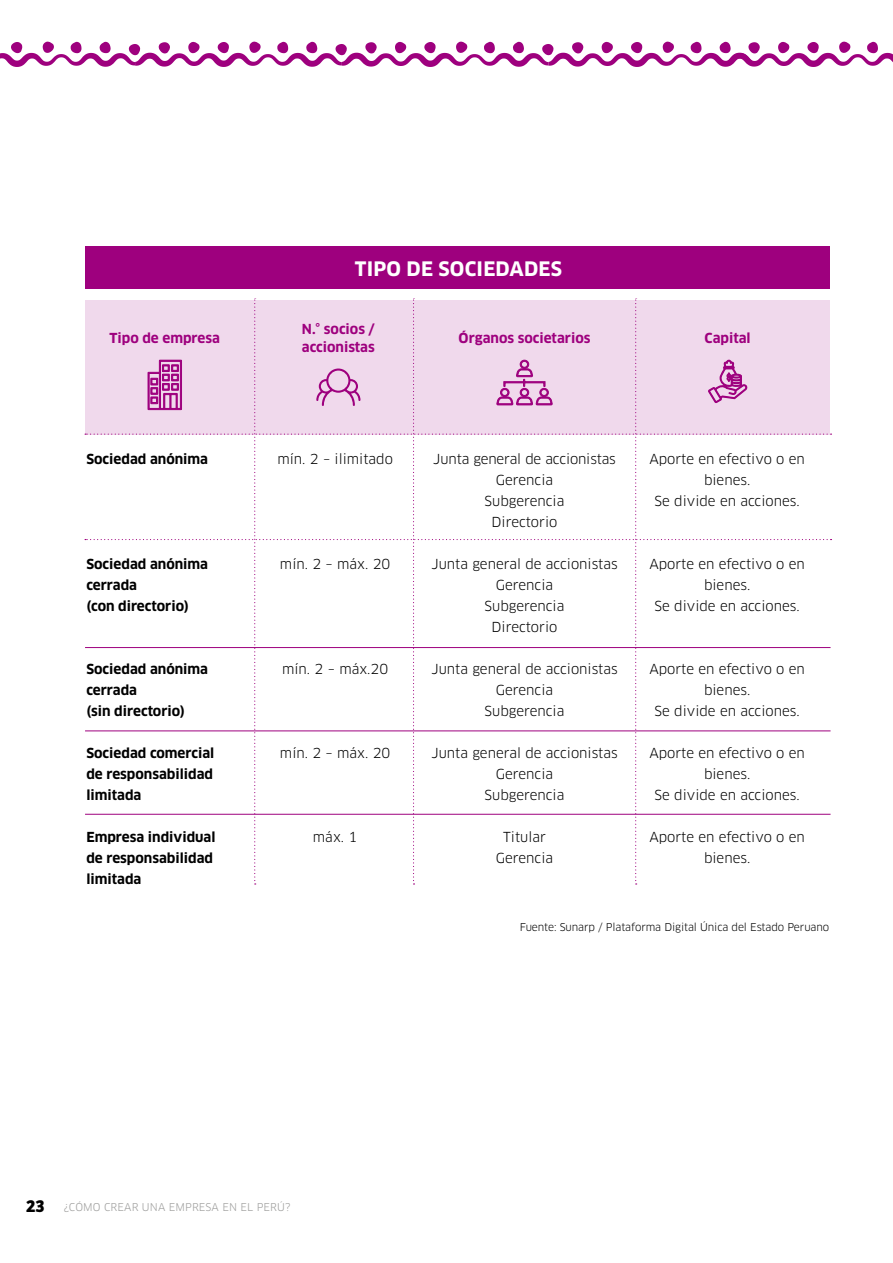
<style>
.page{position:relative;width:893px;height:1263px;background:#fff}
.page>*{position:absolute;margin:0;border:0;box-sizing:border-box;transform-origin:0 0}
.t1{font:700 19.5px "Clan OT";letter-spacing:.01em;color:#fff}
.t2{font:13.5px/21px "Clan OT";color:#000;text-align:center}
.t3{font:700 13.5px/21px "Clan OT";color:#000}
.t4{font:700 13.5px/18px "Clan OT";color:#9e007e}
.t5{font:10.5px "Clan OT";letter-spacing:-.01em;color:#000}
.t6{font:10.5px "Clan OT";letter-spacing:.01em;color:#9d9d9c}
.s1{font-family:"Bree Peru";font-weight:700;font-size:18px;color:#000}
</style>
<div class="page">
<svg style="left:0;top:41px;width:893px;height:26px"></svg>
<svg style="left:85px;top:298px;width:746px;height:586px"></svg>
<div style="left:85px;top:247px;width:744px;height:42px;background:#9e007e"></div>
<h1 class="t1" style="left:355px;top:257px;width:209px">TIPO DE SOCIEDADES</h1>
<p class="t4" style="left:110px;top:329px;width:112px">Tipo de empresa</p>
<p class="t4" style="left:302px;top:320px;width:74px">N.° socios / accionistas</p>
<p class="t4" style="left:459px;top:329px;width:133px">Órganos societarios</p>
<p class="t4" style="left:705px;top:329px;width:48px">Capital</p>
<p class="t3" style="left:86px;top:449px;width:123px">Sociedad anónima</p>
<p class="t3" style="left:86px;top:554px;width:123px">Sociedad anónima cerrada<br>(con directorio)</p>
<p class="t3" style="left:86px;top:659px;width:123px">Sociedad anónima cerrada<br>(sin directorio)</p>
<p class="t3" style="left:86px;top:743px;width:130px;text-align:justify">Sociedad comercial de responsabilidad limitada</p>
<p class="t3" style="left:86px;top:827px;width:131px">Empresa individual de responsabilidad limitada</p>
<p class="t2" style="left:277px;top:448px;width:117px">mín. 2 – ilimitado</p>
<p class="t2" style="left:280px;top:553px;width:112px">mín. 2 – máx. 20</p>
<p class="t2" style="left:282px;top:658px;width:108px">mín. 2 – máx.20</p>
<p class="t2" style="left:280px;top:742px;width:112px">mín. 2 – máx. 20</p>
<p class="t2" style="left:313px;top:826px;width:46px">máx. 1</p>
<p class="t2" style="left:433px;top:448px;width:184px">Junta general de accionistas<br>Gerencia<br>Subgerencia<br>Directorio</p>
<p class="t2" style="left:431px;top:553px;width:188px">Junta general de accionistas<br>Gerencia<br>Subgerencia<br>Directorio</p>
<p class="t2" style="left:431px;top:659px;width:188px">Junta general de accionistas<br>Gerencia<br>Subgerencia</p>
<p class="t2" style="left:431px;top:743px;width:188px">Junta general de accionistas<br>Gerencia<br>Subgerencia</p>
<p class="t2" style="left:496px;top:827px;width:59px">Titular<br>Gerencia</p>
<p class="t2" style="left:649px;top:449px;width:157px">Aporte en efectivo o en bienes.<br>Se divide en acciones.</p>
<p class="t2" style="left:649px;top:554px;width:157px">Aporte en efectivo o en bienes.<br>Se divide en acciones.</p>
<p class="t2" style="left:649px;top:659px;width:157px">Aporte en efectivo o en bienes.<br>Se divide en acciones.</p>
<p class="t2" style="left:649px;top:743px;width:157px">Aporte en efectivo o en bienes.<br>Se divide en acciones.</p>
<p class="t2" style="left:649px;top:827px;width:157px">Aporte en efectivo o en bienes.</p>
<p class="t5" style="left:520px;top:921px;width:311px">Fuente: Sunarp / Plataforma Digital Única del Estado Peruano</p>
<p class="t6" style="left:26px;top:1200px;width:266px"><span class="s1">23</span> ¿CÓMO CREAR UNA EMPRESA EN EL PERÚ?</p>
</div>
